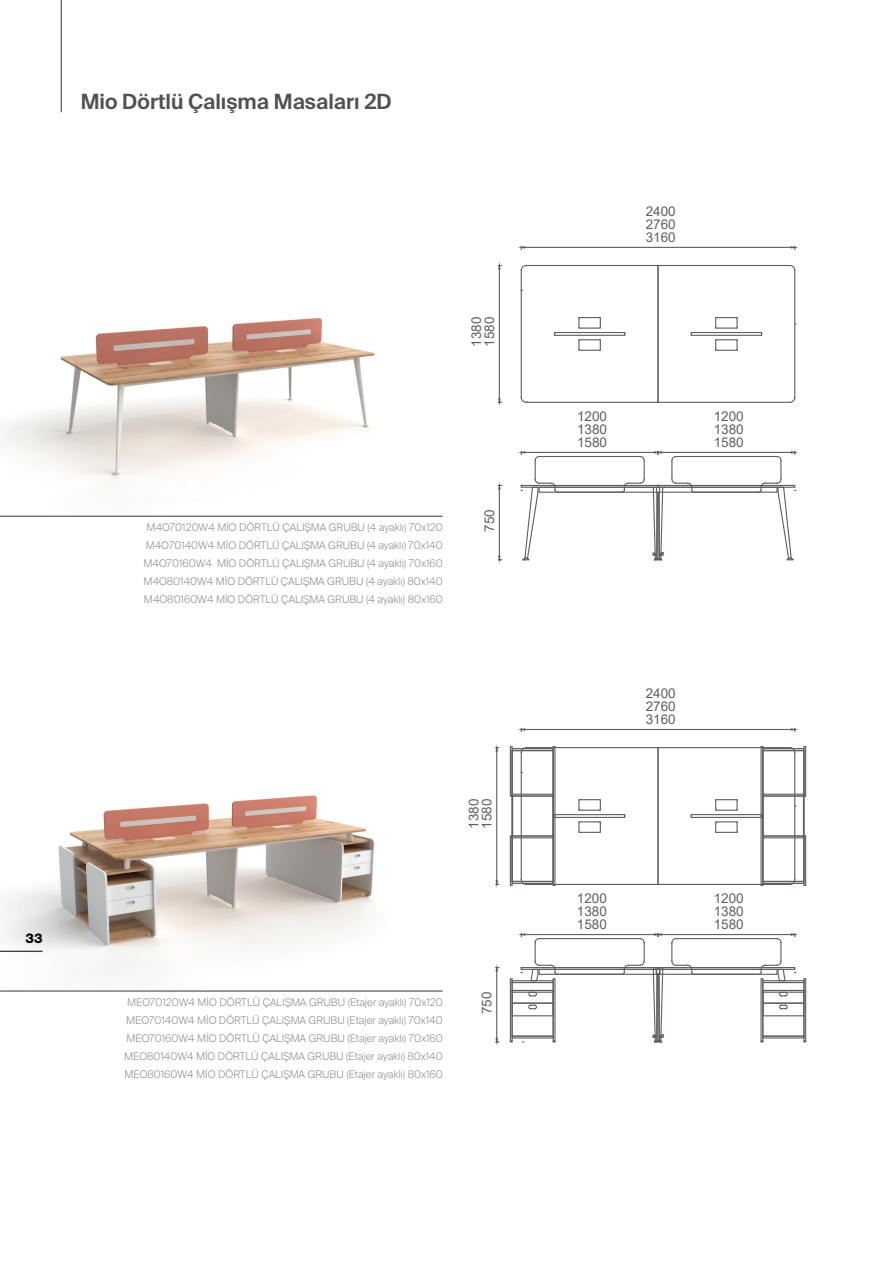
<style>
.page{position:relative;width:893px;height:1263px;background:#fff}
.page>*{position:absolute;margin:0;border:0;box-sizing:border-box;transform-origin:0 0}
.t1{font:600 21px "Suisse Intl";color:#4f5252}
.t2{font:13.5px/13.2px "Arial";color:#5d6162;text-align:justify}
.t3{font:800 13.5px "Helvetica Neue LT Pro";color:#000001}
.t4{font:300 10.5px/18px "Suisse Intl";color:#909293;text-align:justify}
</style>
<div class="page">
<img style="left:0;top:795px;width:375px;height:186px">
<img style="left:0;top:318px;width:441px;height:198px">
<hr style="left:0;top:516px;width:443px;height:1px;background:#333739">
<hr style="left:0;top:991px;width:443px;height:1px;background:#333739">
<hr style="left:0;top:951px;width:43px;height:1px;background:#000001">
<hr style="left:61px;top:0;width:1px;height:112px;background:#333739">
<hr style="left:525px;top:934px;width:130px;height:1px;background:#5d6162">
<hr style="left:661px;top:934px;width:130px;height:1px;background:#5d6162">
<svg style="left:651px;top:933px;width:14px;height:3px"></svg>
<hr style="left:496px;top:751px;width:1px;height:130px;background:#5d6162">
<svg style="left:495px;top:744px;width:4px;height:8px"></svg>
<svg style="left:495px;top:880px;width:4px;height:8px"></svg>
<hr style="left:496px;top:971px;width:1px;height:67px;background:#5d6162">
<svg style="left:495px;top:964px;width:4px;height:8px"></svg>
<svg style="left:495px;top:1037px;width:4px;height:8px"></svg>
<div style="left:521px;top:967px;width:138px;height:3px;border:1px solid #5d6162"></div>
<div style="left:657px;top:967px;width:138px;height:3px;border:1px solid #5d6162"></div>
<div style="left:539px;top:969px;width:118px;height:6px;border:1px solid #5d6162"></div>
<div style="left:659px;top:969px;width:118px;height:6px;border:1px solid #5d6162"></div>
<svg style="left:652px;top:967px;width:12px;height:76px"></svg>
<hr style="left:525px;top:729px;width:266px;height:1px;background:#5d6162">
<svg style="left:518px;top:728px;width:8px;height:3px"></svg>
<svg style="left:520px;top:746px;width:276px;height:140px"></svg>
<svg style="left:790px;top:728px;width:8px;height:3px"></svg>
<svg style="left:621px;top:938px;width:24px;height:37px"></svg>
<hr style="left:557px;top:974px;width:65px;height:1px;background:#5d6162">
<hr style="left:539px;top:938px;width:101px;height:1px;background:#5d6162">
<hr style="left:694px;top:974px;width:65px;height:1px;background:#5d6162">
<svg style="left:671px;top:938px;width:24px;height:37px"></svg>
<hr style="left:676px;top:938px;width:101px;height:1px;background:#5d6162">
<svg style="left:518px;top:933px;width:40px;height:49px"></svg>
<div style="left:510px;top:978px;width:3px;height:64px;border:1px solid #5d6162"></div>
<div style="left:512px;top:980px;width:42px;height:3px;border:1px solid #5d6162"></div>
<div style="left:512px;top:990px;width:42px;height:3px;border:1px solid #5d6162"></div>
<svg style="left:528px;top:992px;width:9px;height:5px"></svg>
<svg style="left:528px;top:1005px;width:9px;height:5px"></svg>
<div style="left:512px;top:982px;width:42px;height:55px;border:1px solid #5d6162"></div>
<div style="left:512px;top:990px;width:41px;height:14px;border:1px solid #5d6162"></div>
<div style="left:512px;top:1003px;width:41px;height:13px;border:1px solid #5d6162"></div>
<svg style="left:758px;top:933px;width:40px;height:47px"></svg>
<div style="left:760px;top:978px;width:3px;height:64px;border:1px solid #5d6162"></div>
<div style="left:762px;top:980px;width:42px;height:3px;border:1px solid #5d6162"></div>
<div style="left:803px;top:978px;width:3px;height:64px;border:1px solid #5d6162"></div>
<div style="left:762px;top:990px;width:42px;height:3px;border:1px solid #5d6162"></div>
<svg style="left:778px;top:992px;width:10px;height:5px"></svg>
<svg style="left:779px;top:1005px;width:9px;height:5px"></svg>
<div style="left:762px;top:982px;width:42px;height:55px;border:1px solid #5d6162"></div>
<div style="left:762px;top:990px;width:42px;height:14px;border:1px solid #5d6162"></div>
<div style="left:762px;top:1003px;width:42px;height:13px;border:1px solid #5d6162"></div>
<div style="left:510px;top:746px;width:3px;height:51px;border:1px solid #5d6162"></div>
<div style="left:512px;top:881px;width:41px;height:3px;border:1px solid #5d6162"></div>
<div style="left:512px;top:750px;width:42px;height:132px;border:1px solid #5d6162"></div>
<div style="left:512px;top:748px;width:41px;height:3px;border:1px solid #5d6162"></div>
<div style="left:510px;top:835px;width:3px;height:51px;border:1px solid #5d6162"></div>
<div style="left:512px;top:835px;width:42px;height:3px;border:1px solid #5d6162"></div>
<div style="left:512px;top:794px;width:42px;height:2px;border:1px solid #5d6162"></div>
<div style="left:512px;top:795px;width:42px;height:41px;border:1px solid #5d6162"></div>
<div style="left:760px;top:746px;width:3px;height:140px;border:1px solid #5d6162"></div>
<div style="left:803px;top:746px;width:3px;height:51px;border:1px solid #5d6162"></div>
<div style="left:762px;top:881px;width:42px;height:3px;border:1px solid #5d6162"></div>
<div style="left:762px;top:750px;width:42px;height:132px;border:1px solid #5d6162"></div>
<div style="left:762px;top:748px;width:42px;height:3px;border:1px solid #5d6162"></div>
<div style="left:803px;top:835px;width:3px;height:51px;border:1px solid #5d6162"></div>
<div style="left:762px;top:835px;width:42px;height:3px;border:1px solid #5d6162"></div>
<div style="left:762px;top:794px;width:42px;height:2px;border:1px solid #5d6162"></div>
<div style="left:762px;top:795px;width:42px;height:41px;border:1px solid #5d6162"></div>
<hr style="left:525px;top:247px;width:266px;height:1px;background:#5d6162">
<svg style="left:518px;top:246px;width:8px;height:3px"></svg>
<svg style="left:790px;top:246px;width:8px;height:3px"></svg>
<hr style="left:525px;top:452px;width:130px;height:1px;background:#5d6162">
<hr style="left:661px;top:452px;width:130px;height:1px;background:#5d6162">
<svg style="left:651px;top:450px;width:14px;height:4px"></svg>
<svg style="left:652px;top:488px;width:12px;height:73px"></svg>
<svg style="left:621px;top:455px;width:24px;height:36px"></svg>
<hr style="left:539px;top:456px;width:101px;height:1px;background:#5d6162">
<svg style="left:758px;top:450px;width:40px;height:111px"></svg>
<svg style="left:671px;top:455px;width:24px;height:36px"></svg>
<hr style="left:676px;top:456px;width:101px;height:1px;background:#5d6162">
<hr style="left:499px;top:269px;width:1px;height:130px;background:#5d6162">
<svg style="left:497px;top:262px;width:4px;height:8px"></svg>
<svg style="left:497px;top:398px;width:4px;height:8px"></svg>
<hr style="left:499px;top:489px;width:1px;height:67px;background:#5d6162">
<svg style="left:497px;top:482px;width:4px;height:8px"></svg>
<svg style="left:518px;top:450px;width:40px;height:111px"></svg>
<svg style="left:497px;top:555px;width:4px;height:8px"></svg>
<div style="left:521px;top:485px;width:138px;height:3px;border:1px solid #5d6162"></div>
<div style="left:657px;top:485px;width:138px;height:3px;border:1px solid #5d6162"></div>
<div style="left:539px;top:487px;width:118px;height:6px;border:1px solid #5d6162"></div>
<div style="left:659px;top:487px;width:118px;height:6px;border:1px solid #5d6162"></div>
<svg style="left:520px;top:264px;width:276px;height:139px"></svg>
<h1 class="t1" style="left:81px;top:90px;width:312px">Mio Dörtlü Çalışma Masaları 2D</h1>
<p class="t3" style="left:26px;top:930px;width:19px">33</p>
<p class="t2" style="left:470px;top:347px;width:32px;rotate:-90deg">1380<br>1580</p>
<p class="t4" style="left:144px;top:519px;width:301px">M4O70120W4 MİO DÖRTLÜ ÇALIŞMA GRUBU (4 ayaklı) 70x120<br>M4O70140W4 MİO DÖRTLÜ ÇALIŞMA GRUBU (4 ayaklı) 70x140<br>M4O70160W4 MİO DÖRTLÜ ÇALIŞMA GRUBU (4 ayaklı) 70x160<br>M4O80140W4 MİO DÖRTLÜ ÇALIŞMA GRUBU (4 ayaklı) 80x140<br>M4O80160W4 MİO DÖRTLÜ ÇALIŞMA GRUBU (4 ayaklı) 80x160</p>
<p class="t2" style="left:483px;top:532px;width:24px;rotate:-90deg">750</p>
<p class="t2" style="left:467px;top:829px;width:32px;rotate:-90deg">1380<br>1580</p>
<p class="t4" style="left:124px;top:993px;width:320px">MEO70120W4 MİO DÖRTLÜ ÇALIŞMA GRUBU (Etajer ayaklı) 70x120<br>MEO70140W4 MİO DÖRTLÜ ÇALIŞMA GRUBU (Etajer ayaklı) 70x140<br>MEO70160W4 MİO DÖRTLÜ ÇALIŞMA GRUBU (Etajer ayaklı) 70x160<br>MEO80140W4 MİO DÖRTLÜ ÇALIŞMA GRUBU (Etajer ayaklı) 80x140<br>MEO80160W4 MİO DÖRTLÜ ÇALIŞMA GRUBU (Etajer ayaklı) 80x160</p>
<p class="t2" style="left:480px;top:1014px;width:24px;rotate:-90deg">750</p>
<p class="t2" style="left:646px;top:204px;width:32px">2400<br>2760<br>3160</p>
<p class="t2" style="left:577px;top:409px;width:32px">1200<br>1380<br>1580</p>
<p class="t2" style="left:714px;top:409px;width:32px">1200<br>1380<br>1580</p>
<p class="t2" style="left:646px;top:686px;width:32px">2400<br>2760<br>3160</p>
<p class="t2" style="left:577px;top:891px;width:32px">1200<br>1380<br>1580</p>
<p class="t2" style="left:714px;top:891px;width:32px">1200<br>1380<br>1580</p>
</div>
